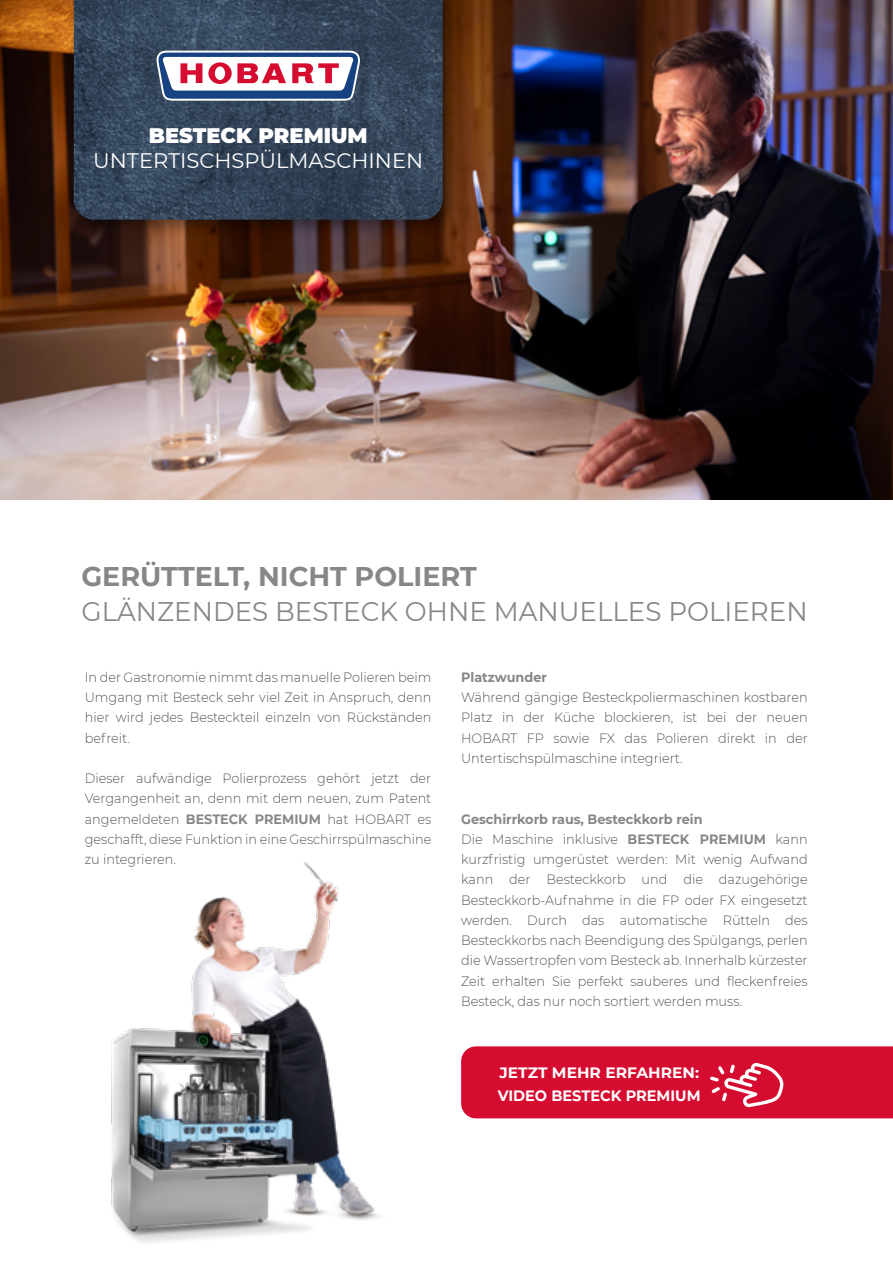
<style>
.page{position:relative;width:893px;height:1263px;background:#fff}
.page>*{position:absolute;margin:0;border:0;box-sizing:border-box;transform-origin:0 0}
.t1{font:27px "Montserrat";color:#878786}
.t2{font:700 27px "Montserrat";color:#878786}
.t3{font:21px "Montserrat";color:#fff}
.t4{font:900 21px "Montserrat";color:#fff}
.t5{font:700 15px/22.5px "Montserrat";color:#fff}
.t6{font:300 13.5px/20.2px "Montserrat";color:#565656;text-align:justify;scale:.95 1}
.t7{font:700 13.5px "Montserrat";color:#878786;scale:.95 1}
.s1{font-weight:700;color:#878786}
</style>
<div class="page">
<img style="left:0;top:0;width:893px;height:500px">
<div style="left:67px;top:0;width:395px;height:238px;background:#000;opacity:.4"></div>
<img style="left:74px;top:0;width:369px;height:220px">
<svg style="left:157px;top:51px;width:203px;height:50px"></svg>
<img style="left:111px;top:862px;width:268px;height:381px">
<div style="left:461px;top:1046px;width:432px;height:72px;background:#d50c2f"></div>
<h2 class="t4" style="left:149px;top:120px;width:220px">BESTECK PREMIUM</h2>
<h2 class="t3" style="left:93px;top:147px;width:331px">UNTERTISCHSPÜLMASCHINEN</h2>
<h1 class="t2" style="left:81px;top:557px;width:397px">GERÜTTELT, NICHT POLIERT</h1>
<h1 class="t1" style="left:81px;top:593px;width:728px">GLÄNZENDES BESTECK OHNE MANUELLES POLIEREN</h1>
<p class="t6" style="left:85px;top:666px;width:366px">In der Gastronomie nimmt das manuelle Polieren beim Umgang mit Besteck sehr viel Zeit in Anspruch, denn hier wird jedes Besteckteil einzeln von Rückständen befreit.</p>
<p class="t6" style="left:85px;top:768px;width:366px">Dieser aufwändige Polierprozess gehört jetzt der Vergangenheit an, denn mit dem neuen, zum Patent angemeldeten <span class="s1">BESTECK PREMIUM</span> hat HOBART es geschafft, diese Funktion in eine Geschirrspülmaschine zu integrieren.</p>
<p class="t7" style="left:461px;top:667px;width:92px">Platzwunder</p>
<p class="t6" style="left:461px;top:687px;width:366px">Während gängige Besteckpoliermaschinen kostbaren Platz in der Küche blockieren, ist bei der neuen HOBART FP sowie FX das Polieren direkt in der Untertischspülmaschine integriert.</p>
<p class="t6" style="left:461px;top:808px;width:366px;text-align:left"><span class="s1">Geschirrkorb raus, Besteckkorb rein<br></span>Die Maschine inklusive <span class="s1">BESTECK PREMIUM</span> kann kurzfristig umgerüstet werden: Mit wenig Aufwand kann der Besteckkorb und die dazugehörige Besteckkorb-Aufnahme in die FP oder FX eingesetzt werden. Durch das automatische Rütteln des Besteckkorbs nach Beendigung des Spülgangs, perlen die Wassertropfen vom Besteck ab. Innerhalb kürzester Zeit erhalten Sie perfekt sauberes und fleckenfreies Besteck, das nur noch sortiert werden muss.</p>
<p class="t5" style="left:498px;top:1061px;width:204px">JETZT MEHR ERFAHREN:<br>VIDEO BESTECK PREMIUM</p>
</div>
